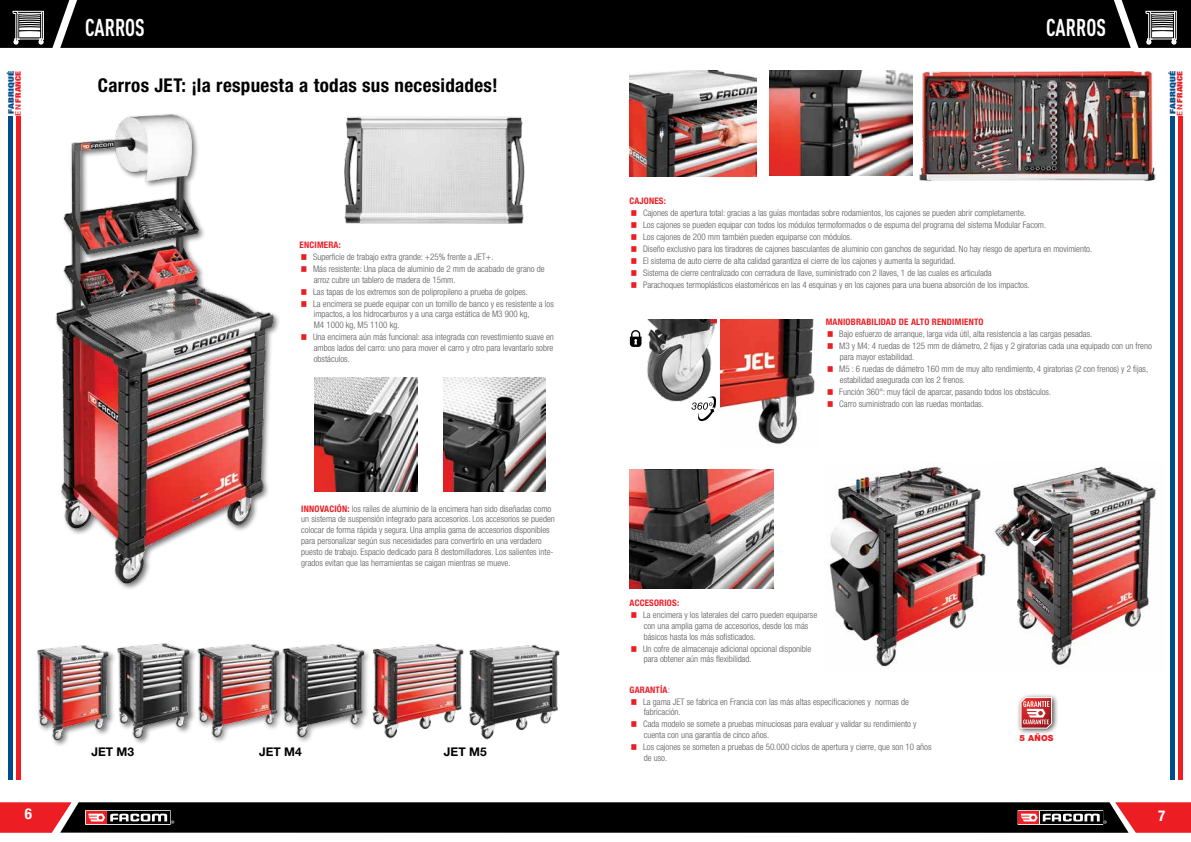
<style>
.page{position:relative;width:1191px;height:842px;background:#fff}
.page>*{position:absolute;margin:0;border:0;box-sizing:border-box;transform-origin:0 0}
.t1{font:700 24px "DIN Cond";color:#fff;scale:.9 1}
.t2{font:700 condensed 19px "Helvetica Neue LT Std";letter-spacing:.02em;color:#000}
.t3{font:700 condensed 15px "Helvetica Neue LT Std";color:#fff}
.t4{font:700 12px "Helvetica Neue LT Std";letter-spacing:.01em;color:#000}
.t5{font:300 condensed 9px/12px "Helvetica Neue LT Std";color:#58595b}
.t6{font:700 condensed 9px "Helvetica Neue LT Std";letter-spacing:.02em;color:#ed1d24}
.t7{font:900 8.4px "Helvetica Neue LT Std";color:#ed1d24}
.t8{font:900 condensed 7.6px/6.9px "Helvetica Neue LT Std";letter-spacing:.01em;color:#004b8d;scale:1.37 1}
.s1{font-weight:500;color:#ed1d24}
.s2{color:#ed1d24}
.s3{font-weight:700;color:#ed1d24}
</style>
<div class="page">
<svg style="left:0;top:802px;width:1191px;height:31px;background:#2a1213"></svg>
<img style="left:647px;top:320px;width:69px;height:82px">
<div style="left:69px;top:0;width:1049px;height:48px;background:#000"></div>
<img style="left:55px;top:114px;width:223px;height:475px">
<img style="left:344px;top:116px;width:181px;height:108px">
<div style="left:1016px;top:693px;width:42px;height:42px;background:#000;opacity:.75"></div>
<svg style="left:1020px;top:697px;width:32px;height:31px"></svg>
<img style="left:314px;top:378px;width:104px;height:113px">
<img style="left:444px;top:378px;width:101px;height:113px">
<img style="left:629px;top:469px;width:144px;height:119px">
<img style="left:829px;top:463px;width:157px;height:206px">
<img style="left:994px;top:466px;width:162px;height:201px">
<img style="left:919px;top:71px;width:237px;height:110px">
<img style="left:769px;top:71px;width:143px;height:105px">
<img style="left:721px;top:319px;width:94px;height:127px">
<img style="left:372px;top:643px;width:188px;height:97px">
<img style="left:629px;top:71px;width:127px;height:105px">
<div style="left:35px;top:644px;width:82px;height:103px;background:#000;opacity:.55"></div>
<img style="left:35px;top:644px;width:78px;height:96px">
<div style="left:116px;top:642px;width:81px;height:103px;background:#000;opacity:.55"></div>
<img style="left:115px;top:642px;width:74px;height:96px">
<div style="left:196px;top:642px;width:91px;height:103px;background:#fff"></div>
<img style="left:189px;top:642px;width:85px;height:99px">
<div style="left:281px;top:642px;width:91px;height:103px;background:#000;opacity:.45"></div>
<img style="left:274px;top:642px;width:92px;height:99px">
<hr style="left:9px;top:116px;width:4px;height:664px;background:#004b8d">
<hr style="left:17px;top:116px;width:4px;height:664px;background:#ed1d24">
<hr style="left:1170px;top:116px;width:4px;height:664px;background:#004b8d">
<hr style="left:1178px;top:116px;width:4px;height:664px;background:#ed1d24">
<svg style="left:691px;top:393px;width:25px;height:29px"></svg>
<svg style="left:629px;top:330px;width:13px;height:17px"></svg>
<svg style="left:0;top:0;width:69px;height:48px;background:#404040"></svg>
<svg style="left:1118px;top:0;width:73px;height:48px"></svg>
<h1 class="t1" style="left:85px;top:13px;width:23px">CARROS</h1>
<h1 class="t1" style="left:1046px;top:13px;width:23px">CARROS</h1>
<p class="t8" style="left:8px;top:116px;width:34px;rotate:-90deg">FABRIQUÉ<br><span class="s1">EN</span><span class="s2">FRANCE</span></p>
<p class="t8" style="left:1169px;top:116px;width:34px;rotate:-90deg">FABRIQUÉ<br><span class="s1">EN</span><span class="s2">FRANCE</span></p>
<h2 class="t2" style="left:98px;top:73px;width:401px">Carros JET: ¡la respuesta a todas sus necesidades!</h2>
<p class="t6" style="left:300px;top:239px;width:43px">ENCIMERA:</p>
<p class="t5" style="left:313px;top:251px;width:233px">Superficie de trabajo extra grande: +25% frente a JET+.<br>Más resistente: Una placa de aluminio de 2 mm de acabado de grano de</p>
<p class="t5" style="left:313px;top:273px;width:242px">arroz cubre un tablero de madera de 15mm.<br>Las tapas de los extremos son de polipropileno a prueba de golpes.<br>La encimera se puede equipar con un tornillo de banco y es resistente a los</p>
<p class="t5" style="left:314px;top:309px;width:217px;line-height:10.8px">impactos, a los hidrocarburos y a una carga estática de M3 900 kg,<br>M4 1000 kg, M5 1100 kg.</p>
<p class="t5" style="left:313px;top:332px;width:242px;line-height:10.8px;text-align:justify">Una encimera aún más funcional: asa integrada con revestimiento suave en ambos lados del carro: uno para mover el carro y otro para levantarlo sobre obstáculos.</p>
<p class="t5" style="left:301px;top:503px;width:255px;line-height:10.8px"><span class="s3">INNOVACIÓN:</span> los raíles de aluminio de la encimera han sido diseñadas como un sistema de suspensión integrado para accesorios. Los accesorios se pueden colocar de forma rápida y segura. Una amplia gama de accesorios disponibles para personalizar según sus necesidades para convertirlo en una verdadero puesto de trabajo. Espacio dedicado para 8 destornilladores. Los salientes inte&shy;grados evitan que las herramientas se caigan mientras se mueve.</p>
<h3 class="t4" style="left:91px;top:744px;width:44px">JET M3</h3>
<h3 class="t4" style="left:259px;top:744px;width:44px">JET M4</h3>
<h3 class="t4" style="left:444px;top:744px;width:44px">JET M5</h3>
<p class="t6" style="left:629px;top:195px;width:38px">CAJONES:</p>
<p class="t5" style="left:643px;top:207px;width:450px">Cajones de apertura total: gracias a las guías montadas sobre rodamientos, los cajones se pueden abrir completamente.<br>Los cajones se pueden equipar con todos los módulos termoformados o de espuma del programa del sistema Modular Facom.<br>Los cajones de 200 mm también pueden equiparse con módulos.<br>Diseño exclusivo para los tiradores de cajones basculantes de aluminio con ganchos de seguridad. No hay riesgo de apertura en movimiento.<br>El sistema de auto cierre de alta calidad garantiza el cierre de los cajones y aumenta la seguridad.<br>Sistema de cierre centralizado con cerradura de llave, suministrado con 2 llaves, 1 de las cuales es articulada<br>Parachoques termoplásticos elastoméricos en las 4 esquinas y en los cajones para una buena absorción de los impactos.</p>
<p class="t6" style="left:825px;top:317px;width:159px">MANIOBRABILIDAD DE ALTO RENDIMIENTO</p>
<p class="t5" style="left:839px;top:328px;width:314px">Bajo esfuerzo de arranque, larga vida útil, alta resistencia a las cargas pesadas.<br>M3 y M4: 4 ruedas de 125 mm de diámetro, 2 fijas y 2 giratorias cada una equipado con un freno</p>
<p class="t5" style="left:839px;top:351px;width:310px">para mayor estabilidad.<br>M5 : 6 ruedas de diámetro 160 mm de muy alto rendimiento, 4 giratorias (2 con frenos) y 2 fijas,</p>
<p class="t5" style="left:839px;top:374px;width:213px">estabilidad asegurada con los 2 frenos.<br>Función 360°: muy fácil de aparcar, pasando todos los obstáculos.<br>Carro suministrado con las ruedas montadas.</p>
<p class="t6" style="left:629px;top:597px;width:51px">ACCESORIOS:</p>
<p class="t5" style="left:643px;top:609px;width:176px;line-height:10.8px">La encimera y los laterales del carro pueden equiparse con una amplia gama de accesorios, desde los más básicos hasta los más sofisticados.</p>
<p class="t5" style="left:643px;top:643px;width:170px;line-height:10.8px">Un cofre de almacenaje adicional opcional disponible para obtener aún más flexibilidad.</p>
<p class="t5" style="left:643px;top:683px;width:267px;text-indent:-14px"><span class="s3">GARANTÍA</span>:<br>La gama JET se fabrica en Francia con las más altas especificaciones y normas de</p>
<p class="t5" style="left:643px;top:706px;width:275px">fabricación.<br>Cada modelo se somete a pruebas minuciosas para evaluar y validar su rendimiento y</p>
<p class="t5" style="left:643px;top:729px;width:290px">cuenta con una garantía de cinco años.<br>Los cajones se someten a pruebas de 50.000 ciclos de apertura y cierre, que son 10 años</p>
<p class="t5" style="left:643px;top:752px;width:25px">de uso.</p>
<p class="t7" style="left:1019px;top:733px;width:35px">5 AÑOS</p>
<h3 class="t3" style="left:25px;top:805px;width:9px">6</h3>
<h3 class="t3" style="left:1158px;top:806px;width:9px">7</h3>
</div>
